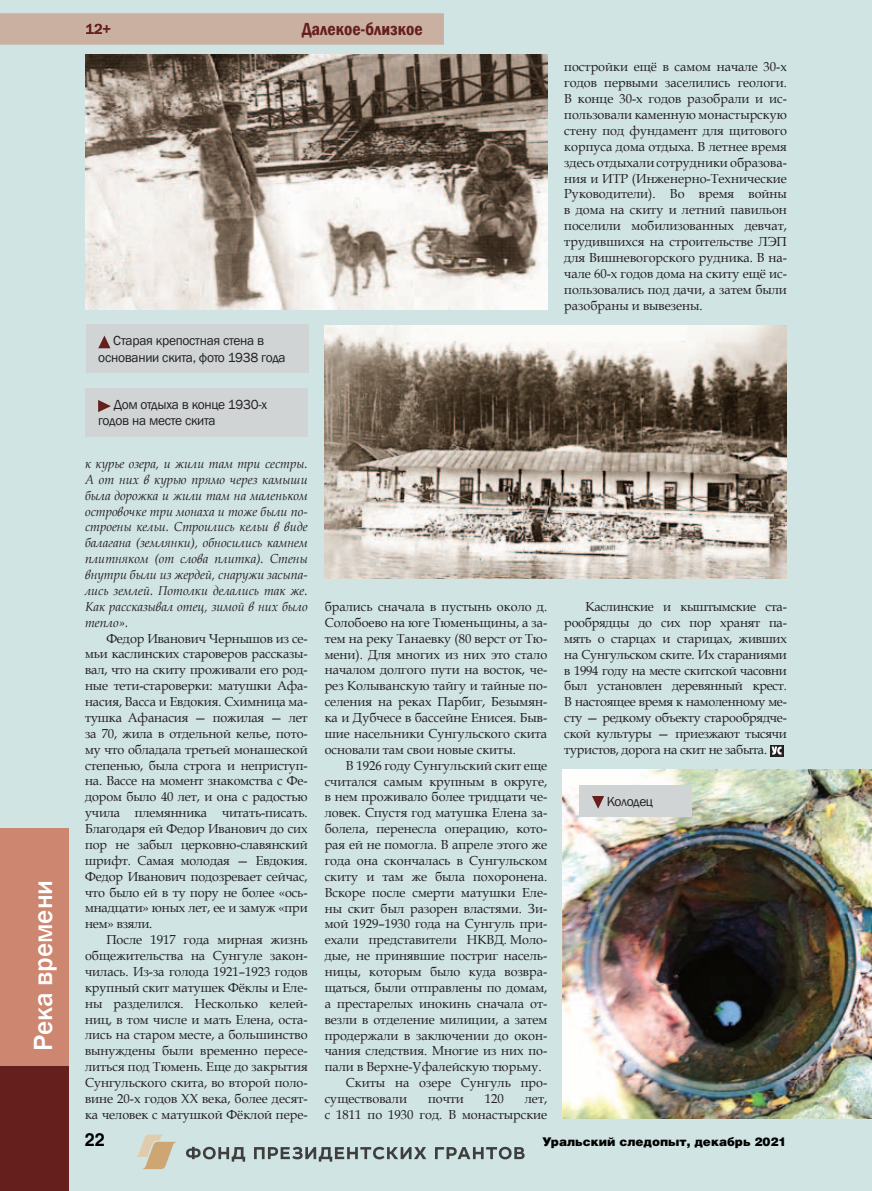
<style>
.page{position:relative;width:872px;height:1191px;background:#d0e4e4}
.page>*{position:absolute;margin:0;border:0;box-sizing:border-box;transform-origin:0 0}
.t1{font:500 27px "Franklin Gothic";color:#fff}
.t2{font:600 condensed 18px "Franklin Gothic";color:#651f1c}
.t3{font:700 18px "Helios";color:#010101}
.t4{font:500 15px "Franklin Gothic";color:#651f1c}
.t5{font:13.5px/16.2px "Franklin Gothic";letter-spacing:-.02em;color:#231f20;text-align:center}
.t6{font:13.05px/15.9px "Book Antiqua";color:#231f20;text-align:justify}
.t7{font:italic 13.05px "Book Antiqua";color:#231f20}
.t8{font:12px "Helios Black C";color:#010101}
</style>
<div class="page">
<svg style="left:186px;top:1146px;width:59px;height:15px"></svg>
<svg style="left:254px;top:1146px;width:172px;height:15px"></svg>
<svg style="left:435px;top:1146px;width:89px;height:13px"></svg>
<svg style="left:136px;top:1134px;width:41px;height:35px"></svg>
<div style="left:0;top:828px;width:69px;height:363px;background:#cd866f"></div>
<div style="left:0;top:1066px;width:69px;height:125px;background:#651f1c"></div>
<div style="left:0;top:13px;width:444px;height:32px;background:#cab0a1"></div>
<div style="left:86px;top:24px;width:24px;height:10px;background:#cab0a1"></div>
<svg style="left:770px;top:745px;width:13px;height:11px"></svg>
<svg style="left:771px;top:746px;width:10px;height:8px"></svg>
<img style="left:85px;top:55px;width:463px;height:254px">
<div style="left:86px;top:324px;width:222px;height:48px;background:#d0d4d5"></div>
<svg style="left:98px;top:335px;width:12px;height:13px"></svg>
<div style="left:85px;top:388px;width:223px;height:48px;background:#d0d4d5"></div>
<svg style="left:98px;top:400px;width:13px;height:12px"></svg>
<img style="left:562px;top:769px;width:310px;height:349px">
<div style="left:579px;top:785px;width:113px;height:31px;background:#d0d4d5"></div>
<svg style="left:592px;top:796px;width:12px;height:12px"></svg>
<img style="left:324px;top:325px;width:462px;height:254px">
<p class="t1" style="left:27px;top:1051px;width:173px;rotate:-90deg">Река времени</p>
<p class="t4" style="left:85px;top:20px;width:27px">12+</p>
<p class="t2" style="left:302px;top:17px;width:122px">Далекое-близкое</p>
<p class="t5" style="left:98px;top:333px;width:189px">Старая крепостная стена в основании скита, фото 1938 года</p>
<p class="t5" style="left:98px;top:397px;width:171px;text-align:left;text-indent:16px">Дом отдыха в конце 1930-х годов на месте скита</p>
<p class="t7" style="left:85px;top:454px;width:224px">к курье озера, и жили там три сестры.</p>
<p class="t7" style="left:85px;top:470px;width:224px">А от них в курью прямо через камыши</p>
<p class="t7" style="left:85px;top:486px;width:224px">была дорожка и жили там на маленьком</p>
<p class="t7" style="left:85px;top:502px;width:224px">островочке три монаха и тоже были по-</p>
<p class="t7" style="left:85px;top:518px;width:224px">строены кельи. Строились кельи в виде</p>
<p class="t7" style="left:85px;top:534px;width:224px">балагана (землянки), обносились камнем</p>
<p class="t7" style="left:85px;top:549px;width:224px">плитняком (от слова плитка). Стены</p>
<p class="t7" style="left:85px;top:565px;width:224px">внутри были из жердей, снаружи засыпа-</p>
<p class="t7" style="left:85px;top:581px;width:224px">лись землей. Потолки делались так же.</p>
<p class="t7" style="left:85px;top:597px;width:224px">Как рассказывал отец, зимой в них было</p>
<p class="t7" style="left:85px;top:613px;width:45px">тепло».</p>
<p class="t6" style="left:106px;top:630px;width:203px">Федор Иванович Чернышов из се-</p>
<p class="t6" style="left:85px;top:646px;width:224px">мьи каслинских староверов рассказы-</p>
<p class="t6" style="left:85px;top:661px;width:224px">вал, что на скиту проживали его род-</p>
<p class="t6" style="left:85px;top:677px;width:224px">ные тети-староверки: матушки Афа-</p>
<p class="t6" style="left:85px;top:693px;width:224px">насия, Васса и Евдокия. Схимница ма-</p>
<p class="t6" style="left:85px;top:709px;width:224px">тушка Афанасия — пожилая — лет</p>
<p class="t6" style="left:85px;top:725px;width:224px">за 70, жила в отдельной келье, пото-</p>
<p class="t6" style="left:85px;top:741px;width:224px">му что обладала третьей монашеской</p>
<p class="t6" style="left:85px;top:757px;width:224px">степенью, была строга и неприступ-</p>
<p class="t6" style="left:85px;top:772px;width:224px">на. Вассе на момент знакомства с Фе-</p>
<p class="t6" style="left:85px;top:788px;width:224px">дором было 40 лет, и она с радостью</p>
<p class="t6" style="left:85px;top:804px;width:224px">учила племянника читать-писать.</p>
<p class="t6" style="left:85px;top:820px;width:224px">Благодаря ей Федор Иванович до сих</p>
<p class="t6" style="left:85px;top:836px;width:224px">пор не забыл церковно-славянский</p>
<p class="t6" style="left:85px;top:852px;width:224px">шрифт. Самая молодая — Евдокия.</p>
<p class="t6" style="left:85px;top:868px;width:224px">Федор Иванович подозревает сейчас,</p>
<p class="t6" style="left:85px;top:884px;width:224px">что было ей в ту пору не более «ось-</p>
<p class="t6" style="left:85px;top:899px;width:224px">мнадцати» юных лет, ее и замуж «при</p>
<p class="t6" style="left:85px;top:915px;width:69px">нем» взяли.</p>
<p class="t6" style="left:106px;top:931px;width:203px">После 1917 года мирная жизнь</p>
<p class="t6" style="left:85px;top:947px;width:224px">общежительства на Сунгуле закон-</p>
<p class="t6" style="left:85px;top:963px;width:224px">чилась. Из-за голода 1921–1923 годов</p>
<p class="t6" style="left:85px;top:979px;width:224px">крупный скит матушек Фёклы и Еле-</p>
<p class="t6" style="left:85px;top:995px;width:224px">ны разделился. Несколько келей-</p>
<p class="t6" style="left:85px;top:1010px;width:224px">ниц, в том числе и мать Елена, оста-</p>
<p class="t6" style="left:85px;top:1026px;width:224px">лись на старом месте, а большинство</p>
<p class="t6" style="left:85px;top:1042px;width:224px">вынуждены были временно пересе-</p>
<p class="t6" style="left:85px;top:1058px;width:224px">литься под Тюмень. Еще до закрытия</p>
<p class="t6" style="left:85px;top:1074px;width:224px">Сунгульского скита, во второй поло-</p>
<p class="t6" style="left:85px;top:1090px;width:224px">вине 20-х годов XX века, более десят-</p>
<p class="t6" style="left:85px;top:1106px;width:224px">ка человек с матушкой Фёклой пере-</p>
<p class="t6" style="left:325px;top:598px;width:224px">брались сначала в пустынь около д.</p>
<p class="t6" style="left:325px;top:614px;width:224px">Солобоево на юге Тюменьщины, а за-</p>
<p class="t6" style="left:325px;top:630px;width:224px">тем на реку Танаевку (80 верст от Тю-</p>
<p class="t6" style="left:325px;top:646px;width:224px">мени). Для многих из них это стало</p>
<p class="t6" style="left:325px;top:661px;width:224px">началом долгого пути на восток, че-</p>
<p class="t6" style="left:325px;top:677px;width:224px">рез Колыванскую тайгу и тайные по-</p>
<p class="t6" style="left:325px;top:693px;width:224px">селения на реках Парбиг, Безымян-</p>
<p class="t6" style="left:325px;top:709px;width:224px">ка и Дубчесе в бассейне Енисея. Быв-</p>
<p class="t6" style="left:325px;top:725px;width:224px">шие насельники Сунгульского скита</p>
<p class="t6" style="left:325px;top:741px;width:193px">основали там свои новые скиты.</p>
<p class="t6" style="left:346px;top:757px;width:203px">В 1926 году Сунгульский скит еще</p>
<p class="t6" style="left:325px;top:773px;width:224px">считался самым крупным в округе,</p>
<p class="t6" style="left:325px;top:788px;width:224px">в нем проживало более тридцати че-</p>
<p class="t6" style="left:325px;top:804px;width:224px">ловек. Спустя год матушка Елена за-</p>
<p class="t6" style="left:325px;top:820px;width:224px">болела, перенесла операцию, кото-</p>
<p class="t6" style="left:325px;top:836px;width:224px">рая ей не помогла. В апреле этого же</p>
<p class="t6" style="left:325px;top:852px;width:224px">года она скончалась в Сунгульском</p>
<p class="t6" style="left:325px;top:868px;width:224px">скиту и там же была похоронена.</p>
<p class="t6" style="left:325px;top:884px;width:224px">Вскоре после смерти матушки Еле-</p>
<p class="t6" style="left:325px;top:900px;width:224px">ны скит был разорен властями. Зи-</p>
<p class="t6" style="left:325px;top:915px;width:224px">мой 1929–1930 года на Сунгуль при-</p>
<p class="t6" style="left:325px;top:931px;width:224px">ехали представители НКВД. Моло-</p>
<p class="t6" style="left:325px;top:947px;width:224px">дые, не принявшие постриг насель-</p>
<p class="t6" style="left:325px;top:963px;width:224px">ницы, которым было куда возвра-</p>
<p class="t6" style="left:325px;top:979px;width:224px">щаться, были отправлены по домам,</p>
<p class="t6" style="left:325px;top:995px;width:224px">а престарелых инокинь сначала от-</p>
<p class="t6" style="left:325px;top:1011px;width:224px">везли в отделение милиции, а затем</p>
<p class="t6" style="left:325px;top:1026px;width:224px">продержали в заключении до окон-</p>
<p class="t6" style="left:325px;top:1042px;width:224px">чания следствия. Многие из них по-</p>
<p class="t6" style="left:325px;top:1058px;width:218px">пали в Верхне-Уфалейскую тюрьму.</p>
<p class="t6" style="left:346px;top:1074px;width:203px">Скиты на озере Сунгуль про-</p>
<p class="t6" style="left:325px;top:1090px;width:84px">существовали</p>
<p class="t6" style="left:428px;top:1090px;width:37px">почти</p>
<p class="t6" style="left:485px;top:1090px;width:20px">120</p>
<p class="t6" style="left:325px;top:1090px;width:224px;text-align:right">лет,<br>с 1811 по 1930 год. В монастырские</p>
<p class="t6" style="left:564px;top:59px;width:224px">постройки ещё в самом начале 30-х годов первыми заселились геологи.<br>В конце 30-х годов разобрали и ис&shy;пользовали каменную монастырскую стену под фундамент для щитового корпуса дома отдыха. В летнее время здесь отдыхали сотрудники образова&shy;ния и ИТР (Инженерно-Технические Руководители). Во время войны в дома на скиту и летний павильон поселили мобилизованных девчат, трудившихся на строительстве ЛЭП для Вишневогорского рудника. В на&shy;чале 60-х годов дома на скиту ещё ис&shy;пользовались под дачи, а затем были разобраны и вывезены.</p>
<p class="t6" style="left:564px;top:598px;width:224px;text-indent:21px">Каслинские и кыштымские ста&shy;рообрядцы до сих пор хранят па&shy;мять о старцах и старицах, живших на Сунгульском ските. Их стараниями в 1994 году на месте скитской часовни был установлен деревянный крест.<br>В настоящее время к намоленному ме&shy;сту — редкому объекту старообрядче&shy;ской культуры — приезжают тысячи туристов, дорога на скит не забыта.</p>
<p class="t5" style="left:606px;top:793px;width:48px">Колодец</p>
<p class="t3" style="left:85px;top:1129px;width:22px">22</p>
<p class="t8" style="left:542px;top:1134px;width:246px">Уральский следопыт, декабрь 2021</p>
</div>
